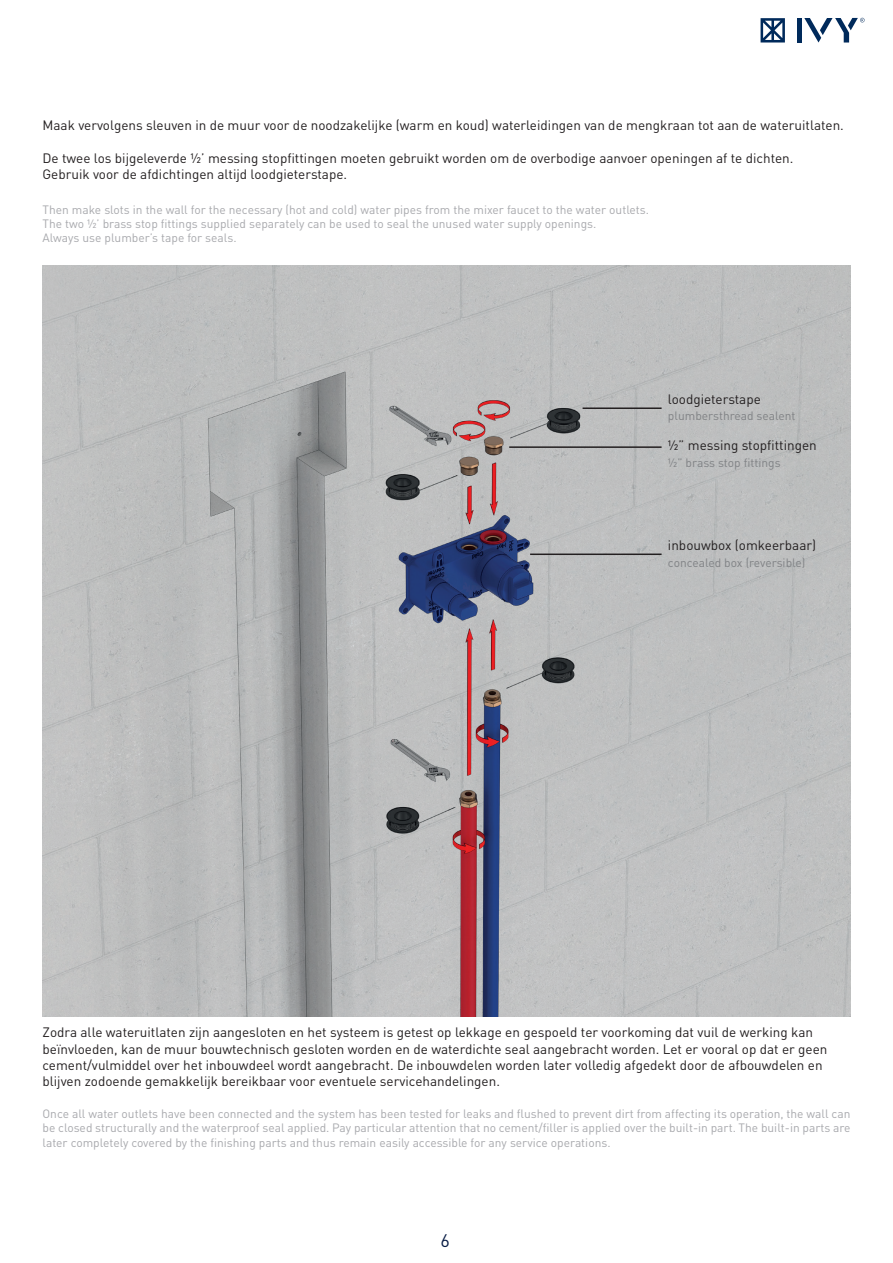
<style>
.page{position:relative;width:893px;height:1263px;background:#fff}
.page>*{position:absolute;margin:0;border:0;box-sizing:border-box;transform-origin:0 0}
.t1{font:18px "DIN Pro";color:#071b44}
.t2{font:13.5px/16.2px "DIN Pro";color:#231f20}
.t3{font:12px/14.4px "DIN Pro";color:#a8a9ad}
.t4{font:12px "DIN Pro";color:#808285}
</style>
<div class="page">
<div style="left:797px;top:18px;width:5px;height:25px;background:#002a5b"></div>
<svg style="left:761px;top:18px;width:24px;height:25px"></svg>
<svg style="left:804px;top:18px;width:61px;height:25px"></svg>
<img style="left:43px;top:266px;width:807px;height:750px">
<hr style="left:583px;top:407px;width:79px;height:2px;background:#231f20">
<hr style="left:509px;top:446px;width:153px;height:2px;background:#231f20">
<hr style="left:530px;top:553px;width:132px;height:2px;background:#231f20">
<hr style="left:892px;top:37px;width:1px;height:63px;background:#071b44">
<hr style="left:892px;top:540px;width:1px;height:63px;background:#071b44">
<hr style="left:892px;top:740px;width:1px;height:62px;background:#071b44">
<p class="t2" style="left:43px;top:117px;width:803px">Maak vervolgens sleuven in de muur voor de noodzakelijke (warm en koud) waterleidingen van de mengkraan tot aan de wateruitlaten.</p>
<p class="t2" style="left:43px;top:149px;width:752px">De twee los bijgeleverde ½’ messing stopfittingen moeten gebruikt worden om de overbodige aanvoer openingen af te dichten.<br>Gebruik voor de afdichtingen altijd loodgieterstape.</p>
<p class="t3" style="left:43px;top:201px;width:608px">Then make slots in the wall for the necessary (hot and cold) water pipes from the mixer faucet to the water outlets.<br>The two ½’ brass stop fittings supplied separately can be used to seal the unused water supply openings.<br>Always use plumber’s tape for seals.</p>
<p class="t2" style="left:668px;top:390px;width:94px">loodgieterstape</p>
<p class="t4" style="left:668px;top:408px;width:129px">plumbersthread sealent</p>
<p class="t2" style="left:668px;top:436px;width:150px">½” messing stopfittingen</p>
<p class="t4" style="left:668px;top:454px;width:114px">½” brass stop fittings</p>
<p class="t2" style="left:668px;top:537px;width:150px">inbouwbox (omkeerbaar)</p>
<p class="t4" style="left:668px;top:554px;width:139px">concealed box (reversible)</p>
<p class="t2" style="left:43px;top:1024px;width:786px">Zodra alle wateruitlaten zijn aangesloten en het systeem is getest op lekkage en gespoeld ter voorkoming dat vuil de werking kan beïnvloeden, kan de muur bouwtechnisch gesloten worden en de waterdichte seal aangebracht worden. Let er vooral op dat er geen cement/vulmiddel over het inbouwdeel wordt aangebracht. De inbouwdelen worden later volledig afgedekt door de afbouwdelen en blijven zodoende gemakkelijk bereikbaar voor eventuele servicehandelingen.</p>
<p class="t3" style="left:43px;top:1106px;width:809px;text-align:justify">Once all water outlets have been connected and the system has been tested for leaks and flushed to prevent dirt from affecting its operation, the wall can be closed structurally and the waterproof seal applied. Pay particular attention that no cement/filler is applied over the built-in part. The built-in parts are later completely covered by the finishing parts and thus remain easily accessible for any service operations.</p>
<h1 class="t1" style="left:440px;top:1228px;width:11px">6</h1>
</div>
